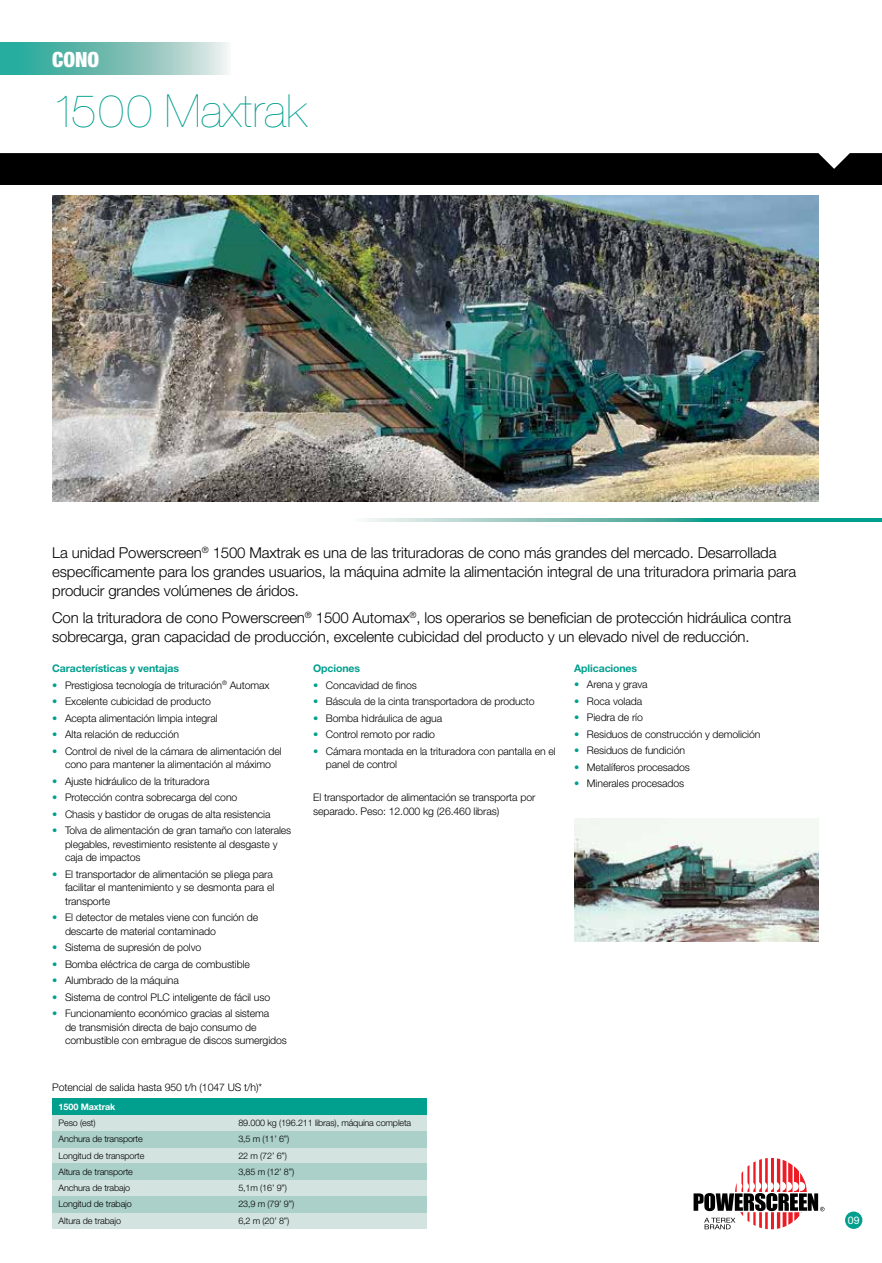
<style>
.page{position:relative;width:882px;height:1263px;background:#fff}
.page>*{position:absolute;margin:0;border:0;box-sizing:border-box;transform-origin:0 0}
.t1{font:200 45.75px "Helvetica Neue";color:#009f8e}
.t2{font:900 condensed 21px "Helvetica Neue";color:#fff}
.t3{font:300 15px/18.8px "Helvetica Neue";letter-spacing:-.01em;color:#000}
.t4{font:300 10.5px/13.5px "Helvetica Neue";letter-spacing:-.01em;color:#000}
.t5{font:700 10.5px "Helvetica Neue";letter-spacing:-.01em;color:#009f8e}
.t6{font:10.5px "Helvetica Neue";color:#fff}
.t7{font:300 9px "Helvetica Neue";letter-spacing:-.015em;color:#000}
.t8{font:700 9px "Helvetica Neue";letter-spacing:-.01em;color:#fff}
.s1{color:#009f8e}
</style>
<div class="page">
<div style="left:844px;top:1211px;width:18px;height:18px;background:#009f8e;border-radius:50%"></div>
<div style="left:0;top:153px;width:881px;height:32px;background:#000"></div>
<svg style="left:0;top:43px;width:229px;height:31px;background:#7bc1b8"></svg>
<svg style="left:364px;top:519px;width:517px;height:3px;background:#5fb9ad"></svg>
<img style="left:52px;top:196px;width:766px;height:306px">
<div style="left:52px;top:1098px;width:374px;height:130px;background:#d3e4e0"></div>
<div style="left:52px;top:1098px;width:374px;height:17px;background:#009f8e"></div>
<div style="left:52px;top:1131px;width:374px;height:16px;background:#abcfc9"></div>
<div style="left:52px;top:1163px;width:374px;height:17px;background:#abcfc9"></div>
<div style="left:52px;top:1196px;width:374px;height:17px;background:#abcfc9"></div>
<img style="left:574px;top:818px;width:244px;height:123px">
<svg style="left:693px;top:1158px;width:131px;height:71px"></svg>
<h2 class="t2" style="left:52px;top:47px;width:49px">CONO</h2>
<h1 class="t1" style="left:52px;top:85px;width:256px">1500 Maxtrak</h1>
<p class="t3" style="left:52px;top:543px;width:745px">La unidad Powerscreen<sup>®</sup> 1500 Maxtrak es una de las trituradoras de cono más grandes del mercado. Desarrollada específicamente para los grandes usuarios, la máquina admite la alimentación integral de una trituradora primaria para producir grandes volúmenes de áridos.</p>
<h3 class="t3" style="left:52px;top:608px;width:740px">Con la trituradora de cono Powerscreen<sup>®</sup> 1500 Automax<sup>®</sup>, los operarios se benefician de protección hidráulica contra sobrecarga, gran capacidad de producción, excelente cubicidad del producto y un elevado nivel de reducción.</h3>
<p class="t5" style="left:313px;top:661px;width:48px">Opciones</p>
<p class="t4" style="left:313px;top:678px;width:105px"><span class="s1">•</span> Concavidad de finos</p>
<p class="t4" style="left:313px;top:695px;width:223px"><span class="s1">•</span> Báscula de la cinta transportadora de producto</p>
<p class="t4" style="left:313px;top:711px;width:130px"><span class="s1">•</span> Bomba hidráulica de agua</p>
<p class="t4" style="left:313px;top:728px;width:123px"><span class="s1">•</span> Control remoto por radio</p>
<p class="t4" style="left:326px;top:744px;width:231px;text-indent:-13px"><span class="s1">•</span> Cámara montada en la trituradora con pantalla en el panel de control</p>
<p class="t5" style="left:52px;top:661px;width:128px">Características y ventajas</p>
<p class="t4" style="left:52px;top:678px;width:219px"><span class="s1">•</span> Prestigiosa tecnología de trituración<sup>®</sup> Automax</p>
<p class="t4" style="left:52px;top:695px;width:160px"><span class="s1">•</span> Excelente cubicidad de producto</p>
<p class="t4" style="left:52px;top:711px;width:167px"><span class="s1">•</span> Acepta alimentación limpia integral</p>
<p class="t4" style="left:52px;top:728px;width:128px"><span class="s1">•</span> Alta relación de reducción</p>
<p class="t4" style="left:52px;top:744px;width:231px;text-align:center"><span class="s1">•</span> Control de nivel de la cámara de alimentación del cono para mantener la alimentación al máximo</p>
<p class="t4" style="left:52px;top:774px;width:159px"><span class="s1">•</span> Ajuste hidráulico de la trituradora</p>
<p class="t4" style="left:52px;top:791px;width:187px"><span class="s1">•</span> Protección contra sobrecarga del cono</p>
<p class="t4" style="left:52px;top:807px;width:220px"><span class="s1">•</span> Chasis y bastidor de orugas de alta resistencia</p>
<p class="t4" style="left:65px;top:823px;width:228px;text-indent:-13px"><span class="s1">•</span> Tolva de alimentación de gran tamaño con laterales plegables, revestimiento resistente al desgaste y caja de impactos</p>
<p class="t4" style="left:65px;top:867px;width:211px;text-indent:-13px"><span class="s1">•</span> El transportador de alimentación se pliega para facilitar el mantenimiento y se desmonta para el transporte</p>
<p class="t4" style="left:65px;top:910px;width:195px;text-indent:-13px"><span class="s1">•</span> El detector de metales viene con función de descarte de material contaminado</p>
<p class="t4" style="left:52px;top:940px;width:151px"><span class="s1">•</span> Sistema de supresión de polvo</p>
<p class="t4" style="left:52px;top:957px;width:199px"><span class="s1">•</span> Bomba eléctrica de carga de combustible</p>
<p class="t4" style="left:52px;top:973px;width:128px"><span class="s1">•</span> Alumbrado de la máquina</p>
<p class="t4" style="left:52px;top:990px;width:219px"><span class="s1">•</span> Sistema de control PLC inteligente de fácil uso</p>
<p class="t4" style="left:65px;top:1006px;width:223px;text-indent:-13px"><span class="s1">•</span> Funcionamiento económico gracias al sistema<br>de transmisión directa de bajo consumo de combustible con embrague de discos sumergidos</p>
<p class="t5" style="left:574px;top:661px;width:64px">Aplicaciones</p>
<p class="t4" style="left:574px;top:677px;width:75px"><span class="s1">•</span> Arena y grava</p>
<p class="t4" style="left:574px;top:694px;width:69px"><span class="s1">•</span> Roca volada</p>
<p class="t4" style="left:574px;top:710px;width:70px"><span class="s1">•</span> Piedra de río</p>
<p class="t4" style="left:574px;top:727px;width:188px"><span class="s1">•</span> Residuos de construcción y demolición</p>
<p class="t4" style="left:574px;top:743px;width:112px"><span class="s1">•</span> Residuos de fundición</p>
<p class="t4" style="left:574px;top:760px;width:117px"><span class="s1">•</span> Metalíferos procesados</p>
<p class="t4" style="left:574px;top:776px;width:111px"><span class="s1">•</span> Minerales procesados</p>
<p class="t4" style="left:313px;top:791px;width:224px">El transportador de alimentación se transporta por separado. Peso: 12.000 kg (26.460 libras)</p>
<p class="t4" style="left:52px;top:1080px;width:211px">Potencial de salida hasta 950 t/h (1047 US t/h)*</p>
<p class="t8" style="left:59px;top:1101px;width:58px">1500 Maxtrak</p>
<p class="t7" style="left:59px;top:1117px;width:38px">Peso (est)</p>
<p class="t7" style="left:238px;top:1117px;width:174px">89.000 kg (196.211 libras), máquina completa</p>
<p class="t7" style="left:59px;top:1134px;width:86px">Anchura de transporte</p>
<p class="t7" style="left:238px;top:1134px;width:52px">3,5 m (11’ 6”)</p>
<p class="t7" style="left:59px;top:1150px;width:87px">Longitud de transporte</p>
<p class="t7" style="left:238px;top:1150px;width:50px">22 m (72’ 6”)</p>
<p class="t7" style="left:59px;top:1166px;width:76px">Altura de transporte</p>
<p class="t7" style="left:238px;top:1166px;width:57px">3,85 m (12’ 8”)</p>
<p class="t7" style="left:59px;top:1182px;width:73px">Anchura de trabajo</p>
<p class="t7" style="left:238px;top:1182px;width:50px">5,1m (16’ 9”)</p>
<p class="t7" style="left:59px;top:1199px;width:75px">Longitud de trabajo</p>
<p class="t7" style="left:238px;top:1199px;width:57px">23,9 m (79’ 9”)</p>
<p class="t7" style="left:59px;top:1215px;width:64px">Altura de trabajo</p>
<p class="t7" style="left:238px;top:1215px;width:52px">6,2 m (20’ 8”)</p>
<p class="t6" style="left:847px;top:1214px;width:13px">09</p>
</div>
